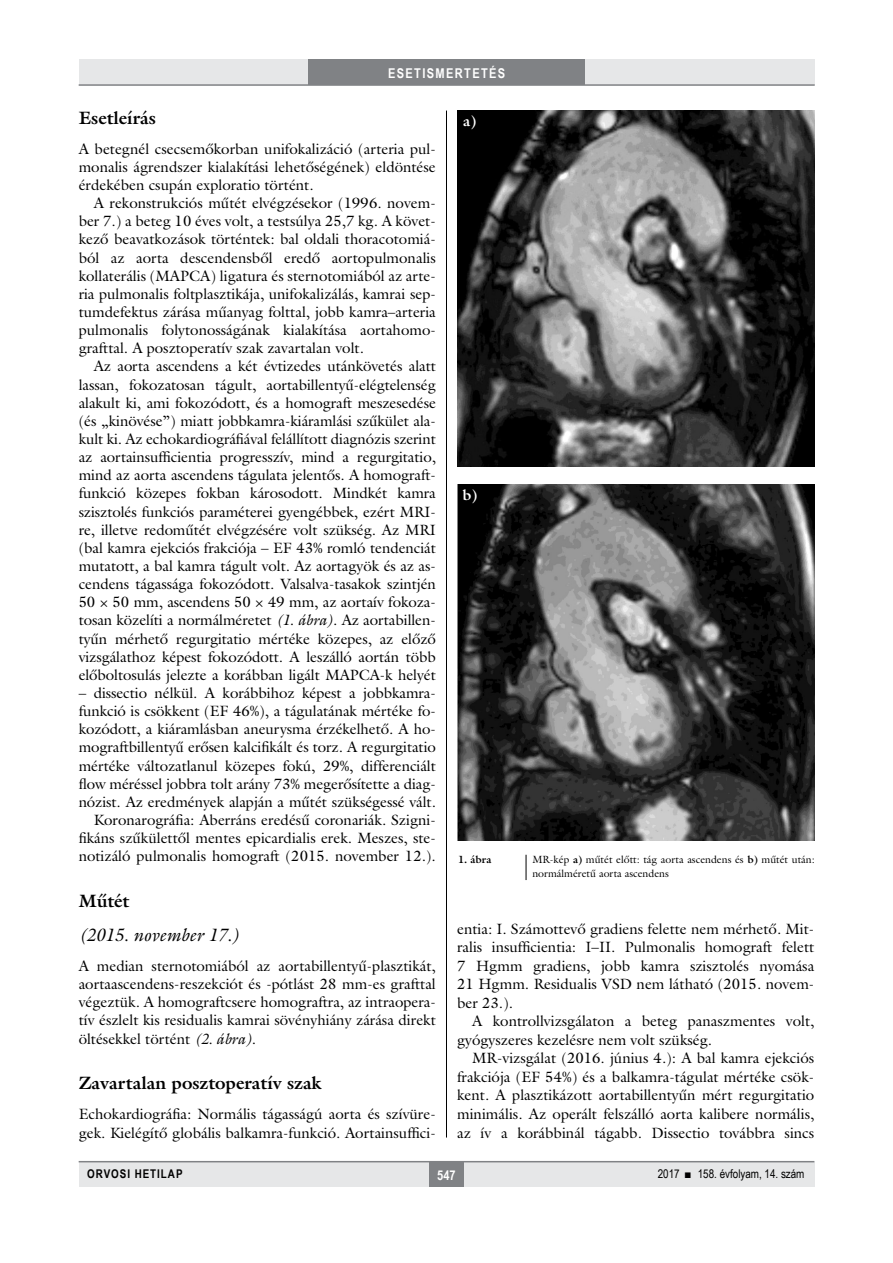
<style>
.page{position:relative;width:893px;height:1263px;background:#fff}
.page>*{position:absolute;margin:0;border:0;box-sizing:border-box;transform-origin:0 0}
.alcimbold{font:700 18px "Galliard Reg";color:#000}
.alcimkurziv{font:italic 18px "Galliard Reg";color:#000}
.Body_Text{font:15px/18.1px "Galliard Reg";color:#000;text-align:justify}
.Body_tompa{font:15px/18.1px "Galliard Reg";color:#000;text-align:justify}
.Body_tompa-2{font:700 15px "Galliard Reg";color:#fff}
.t1{font:700 13.5px "Arial Narrow";letter-spacing:.1em;color:#fff}
.t2{font:12px "Arial Narrow";color:#000}
.t3{font:700 12px "Arial Narrow";letter-spacing:.08em;color:#000}
.kepalairas2{font:10.5px/13.5px "Galliard Reg";color:#000}
.kepalairas1{font:700 10.5px "Galliard Reg";color:#000}
.s1{font-style:italic}
.s2{font-weight:700}
</style>
<div class="page">
<div style="left:79px;top:1161px;width:735px;height:25px;background:#e6e7e8"></div>
<div style="left:429px;top:1161px;width:34px;height:25px;background:#808285"></div>
<hr style="left:79px;top:1161px;width:735px;height:1px;background:#808285">
<div style="left:79px;top:60px;width:735px;height:25px;background:#e6e7e8"></div>
<div style="left:308px;top:60px;width:277px;height:25px;background:#808285"></div>
<hr style="left:79px;top:84px;width:736px;height:2px;background:#808285">
<hr style="left:446px;top:111px;width:1px;height:1026px;background:#000">
<img style="left:458px;top:111px;width:357px;height:355px">
<img style="left:458px;top:485px;width:357px;height:355px">
<svg style="left:526px;top:855px;width:1px;height:25px"></svg>
<p class="t1" style="left:388px;top:63px;width:119px">ESETISMERTETÉS</p>
<p class="alcimbold" style="left:79px;top:106px;width:79px">Esetleírás</p>
<p class="Body_tompa" style="left:79px;top:139px;width:359px">A betegnél csecsemőkorban unifokalizáció (arteria pul&shy;monalis ágrendszer kialakítási lehetőségének) eldöntése érdekében csupán exploratio történt.</p>
<p class="Body_Text" style="left:79px;top:194px;width:359px;text-align:left;text-indent:15px">A rekonstrukciós műtét elvégzésekor (1996. novem&shy;ber 7.) a beteg 10 éves volt, a testsúlya 25,7 kg. A követ&shy;kező beavatkozások történtek: bal oldali thoracotomiá&shy;ból az aorta descendensből eredő aortopulmonalis kollaterális (MAPCA) ligatura és sternotomiából az arte&shy;ria pulmonalis foltplasztikája, unifokalizálás, kamrai sep&shy;tumdefektus zárása műanyag folttal, jobb kamra–arteria pulmonalis folytonosságának kialakítása aortahomo&shy;grafttal. A posztoperatív szak zavartalan volt.</p>
<p class="Body_Text" style="left:79px;top:357px;width:359px;text-indent:15px">Az aorta ascendens a két évtizedes utánkövetés alatt lassan, fokozatosan tágult, aortabillentyű-elégtelenség alakult ki, ami fokozódott, és a homograft meszesedése (és „kinövése”) miatt jobbkamra-kiáramlási szűkület ala&shy;kult ki. Az echokardiográfiával felállított diagnózis szerint az aortainsufficientia progresszív, mind a regurgitatio, mind az aorta ascendens tágulata jelentős. A homograft&shy;funkció közepes fokban károsodott. Mindkét kamra szisztolés funkciós paraméterei gyengébbek, ezért MRI&shy;re, illetve redoműtét elvégzésére volt szükség. Az MRI (bal kamra ejekciós frakciója – EF 43% romló tendenciát mutatott, a bal kamra tágult volt. Az aortagyök és az as&shy;cendens tágassága fokozódott. Valsalva-tasakok szintjén 50 × 50 mm, ascendens 50 × 49 mm, az aortaív fokoza&shy;tosan közelíti a normálméretet <span class="s1">(1. ábra)</span>. Az aortabillen&shy;tyűn mérhető regurgitatio mértéke közepes, az előző vizsgálathoz képest fokozódott. A leszálló aortán több előboltosulás jelezte a korábban ligált MAPCA-k helyét</p>
<p class="Body_Text" style="left:79px;top:684px;width:359px">– dissectio nélkül. A korábbihoz képest a jobbkamra&shy;funkció is csökkent (EF 46%), a tágulatának mértéke fo&shy;kozódott, a kiáramlásban aneurysma érzékelhető. A ho&shy;mograftbillentyű erősen kalcifikált és torz. A regurgitatio mértéke változatlanul közepes fokú, 29%, differenciált flow méréssel jobbra tolt arány 73% megerősítette a diag&shy;nózist. Az eredmények alapján a műtét szükségessé vált.</p>
<p class="Body_Text" style="left:79px;top:811px;width:359px;text-indent:15px">Koronarográfia: Aberráns eredésű coronariák. Szigni&shy;fikáns szűkülettől mentes epicardialis erek. Meszes, ste&shy;notizáló pulmonalis homograft (2015. november 12.).</p>
<p class="alcimbold" style="left:79px;top:889px;width:52px">Műtét</p>
<p class="alcimkurziv" style="left:79px;top:923px;width:162px">(2015. november 17.)</p>
<p class="Body_tompa" style="left:79px;top:956px;width:359px">A median sternotomiából az aortabillentyű-plasztikát, aortaascendens-reszekciót és -pótlást 28 mm-es grafttal végeztük. A homograftcsere homograftra, az intraopera&shy;tív észlelt kis residualis kamrai sövényhiány zárása direkt öltésekkel történt <span class="s1">(2. ábra)</span>.</p>
<p class="alcimbold" style="left:79px;top:1071px;width:245px">Zavartalan posztoperatív szak</p>
<p class="Body_tompa" style="left:79px;top:1105px;width:359px">Echokardiográfia: Normális tágasságú aorta és szívüre&shy;gek. Kielégítő globális balkamra-funkció. Aortainsuffici-</p>
<p class="Body_tompa-2" style="left:463px;top:111px;width:15px">a)</p>
<p class="Body_tompa-2" style="left:462px;top:486px;width:16px">b)</p>
<p class="kepalairas1" style="left:458px;top:853px;width:35px">1. ábra</p>
<p class="kepalairas2" style="left:532px;top:853px;width:284px">MR-kép <span class="s2">a)</span> műtét előtt: tág aorta ascendens és <span class="s2">b)</span> műtét után: normálméretű aorta ascendens</p>
<p class="Body_tompa" style="left:457px;top:919px;width:359px;line-height:18.6px">entia: I. Számottevő gradiens felette nem mérhető. Mit&shy;ralis insufficientia: I–II. Pulmonalis homograft felett 7 Hgmm gradiens, jobb kamra szisztolés nyomása 21 Hgmm. Residualis VSD nem látható (2015. novem&shy;ber 23.).</p>
<p class="Body_Text" style="left:457px;top:1012px;width:359px;line-height:18.6px;text-indent:15px">A kontrollvizsgálaton a beteg panaszmentes volt, gyógyszeres kezelésre nem volt szükség.</p>
<p class="Body_Text" style="left:457px;top:1049px;width:359px;line-height:18.6px;text-indent:15px">MR-vizsgálat (2016. június 4.): A bal kamra ejekciós frakciója (EF 54%) és a balkamra-tágulat mértéke csök&shy;kent. A plasztikázott aortabillentyűn mért regurgitatio minimális. Az operált felszálló aorta kalibere normális, az ív a korábbinál tágabb. Dissectio továbbra sincs</p>
<p class="t3" style="left:87px;top:1165px;width:97px">ORVOSI HETILAP</p>
<p class="t1" style="left:437px;top:1165px;width:20px">547</p>
<p class="t2" style="left:658px;top:1165px;width:148px">2017 ■ 158. évfolyam, 14. szám</p>
</div>
